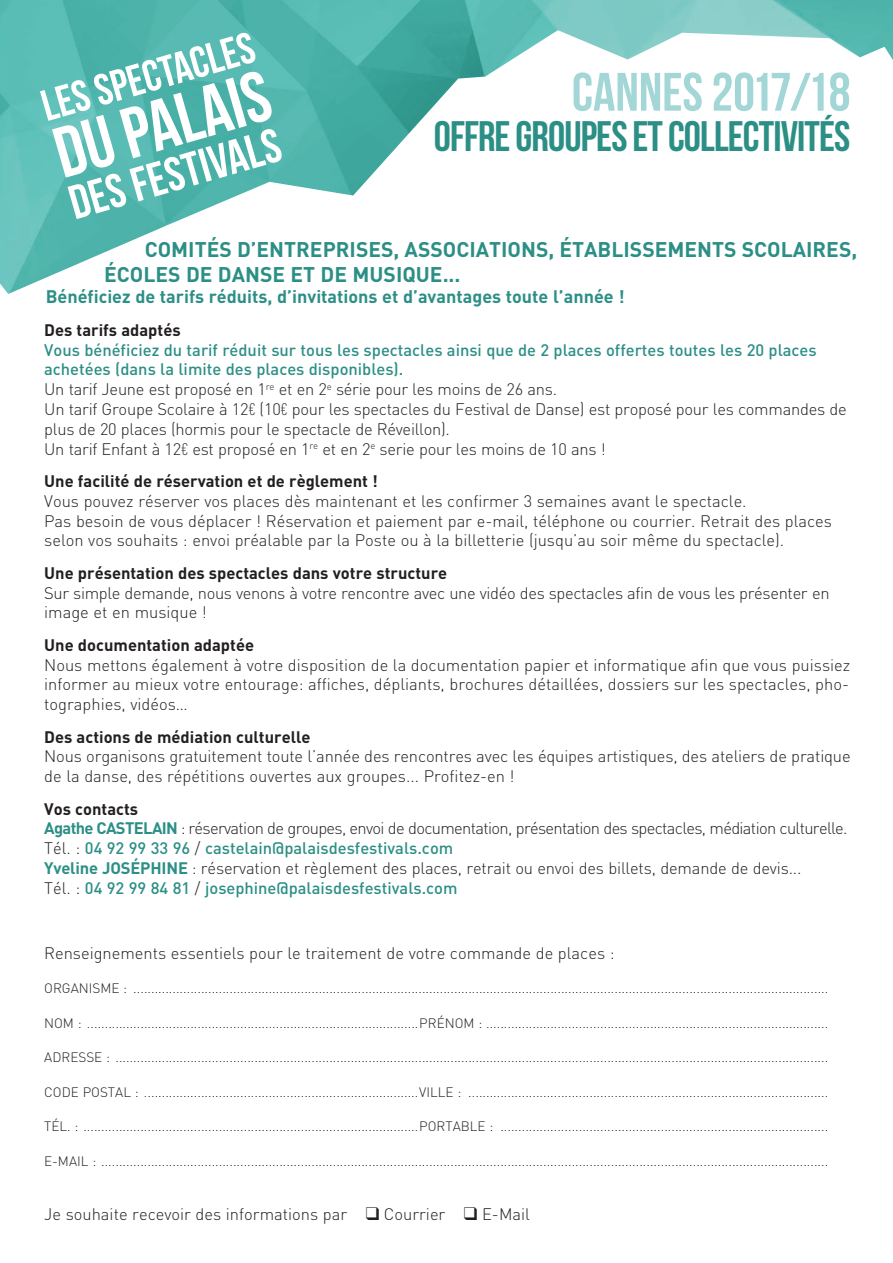
<style>
.page{position:relative;width:893px;height:1263px;background:#fff}
.page>*{position:absolute;margin:0;border:0;box-sizing:border-box;transform-origin:0 0}
.t1{font:71.55px "Bebas Neue";color:#fff}
.t2{font:54px "Bebas Neue";color:#a3d7d7}
.t3{font:47.7px "Bebas Neue";color:#fff}
.t4{font:43.8px "Bebas Neue";color:#fff}
.t5{font:42.6px "Bebas Neue";letter-spacing:-.02em;color:#2c8f86}
.t6{font:700 21px/25.2px "DIN";color:#2c8f86}
.t7{font:700 18px "DIN";color:#2c8f86}
.t8{font:300 16.5px/19.8px "DIN";letter-spacing:-.01em;color:#231f20}
.t9{font:300 16.5px/19.8px "DIN";letter-spacing:-.04em;color:#231f20}
.t10{font:700 16.5px "DIN";color:#231f20}
.t11{font:300 13.5px "DIN";color:#231f20}
.s1{font-weight:500;color:#2c8f86}
.s2{font-family:"DIN Cond"}
.s3{font-weight:700}
.s4{font-weight:700;color:#2c8f86}
</style>
<div class="page">
<img style="left:0;top:0;width:893px;height:294px">
<h3 class="t4" style="left:36px;top:84px;width:221px;rotate:-16deg">les spectacles</h3>
<h1 class="t1" style="left:45px;top:117px;width:223px;rotate:-16deg">du palais</h1>
<h3 class="t3" style="left:63px;top:179px;width:220px;rotate:-16deg">dES festivals</h3>
<h2 class="t2" style="left:572px;top:62px;width:280px">CANNES 2017/18</h2>
<h3 class="t5" style="left:434px;top:113px;width:418px">OFFRE GROUPES ET COLLECTIVITÉS</h3>
<p class="t6" style="left:104px;top:235px;width:755px;text-indent:41px">COMITÉS D’ENTREPRISES, ASSOCIATIONS, ÉTABLISSEMENTS SCOLAIRES,<br>ÉCOLES DE DANSE ET DE MUSIQUE...</p>
<p class="t7" style="left:46px;top:285px;width:580px">Bénéficiez de tarifs réduits, d’invitations et d’avantages toute l’année !</p>
<p class="t10" style="left:44px;top:319px;width:138px">Des tarifs adaptés</p>
<p class="t8" style="left:44px;top:340px;width:804px"><span class="s1">Vous bénéficiez du tarif réduit sur tous les spectacles ainsi que de 2 places offertes toutes les 20 places achetées (dans la limite des places disponibles).<br></span>Un tarif Jeune est proposé en 1<sup>re</sup> et en 2<sup>e</sup> série pour les moins de 26 ans.<br>Un tarif Groupe Scolaire à 12<span class="s2">€</span> (10<span class="s2">€</span> pour les spectacles du Festival de Danse) est proposé pour les commandes de plus de 20 places (hormis pour le spectacle de Réveillon).<br>Un tarif Enfant à 12<span class="s2">€</span> est proposé en 1<sup>re</sup> et en 2<sup>e</sup> serie pour les moins de 10 ans !</p>
<p class="t10" style="left:44px;top:470px;width:335px">Une facilité de réservation et de règlement !</p>
<p class="t8" style="left:44px;top:491px;width:789px">Vous pouvez réserver vos places dès maintenant et les confirmer 3 semaines avant le spectacle.<br>Pas besoin de vous déplacer ! Réservation et paiement par e-mail, téléphone ou courrier. Retrait des places selon vos souhaits : envoi préalable par la Poste ou à la billetterie (jusqu’au soir même du spectacle).</p>
<p class="t10" style="left:44px;top:562px;width:404px">Une présentation des spectacles dans votre structure</p>
<p class="t8" style="left:44px;top:583px;width:787px">Sur simple demande, nous venons à votre rencontre avec une vidéo des spectacles afin de vous les présenter en image et en musique !</p>
<p class="t10" style="left:44px;top:634px;width:211px">Une documentation adaptée</p>
<p class="t8" style="left:44px;top:655px;width:808px;text-align:justify">Nous mettons également à votre disposition de la documentation papier et informatique afin que vous puissiez informer au mieux votre entourage: affiches, dépliants, brochures détaillées, dossiers sur les spectacles, pho&shy;tographies, vidéos…</p>
<p class="t10" style="left:44px;top:726px;width:268px">Des actions de médiation culturelle</p>
<p class="t8" style="left:44px;top:746px;width:808px">Nous organisons gratuitement toute l’année des rencontres avec les équipes artistiques, des ateliers de pratique de la danse, des répétitions ouvertes aux groupes... Profitez-en !</p>
<p class="t9" style="left:44px;top:799px;width:805px"><span class="s3">Vos contacts<br></span><span class="s4">Agathe CASTELAIN</span> : réservation de groupes, envoi de documentation, présentation des spectacles, médiation culturelle.<br>Tél. : <span class="s1">04 92 99 33 96</span> / <span class="s1">castelain@palaisdesfestivals.com<br></span><span class="s4">Yveline JOSÉPHINE</span> : réservation et règlement des places, retrait ou envoi des billets, demande de devis...<br>Tél. : <span class="s1">04 92 99 84 81</span> / <span class="s1">josephine@palaisdesfestivals.com</span></p>
<p class="t8" style="left:44px;top:943px;width:572px">Renseignements essentiels pour le traitement de votre commande de places :</p>
<p class="t11" style="left:44px;top:980px;width:786px">ORGANISME : ...................................................................................................................................................................................................</p>
<p class="t11" style="left:44px;top:1014px;width:786px">NOM : .............................................................................................PRÉNOM : ................................................................................................</p>
<p class="t11" style="left:44px;top:1049px;width:786px">ADRESSE : ........................................................................................................................................................................................................</p>
<p class="t11" style="left:44px;top:1083px;width:786px">CODE POSTAL : .............................................................................VILLE : .....................................................................................................</p>
<p class="t11" style="left:44px;top:1118px;width:786px">TÉL. : ..............................................................................................PORTABLE : ............................................................................................</p>
<p class="t11" style="left:44px;top:1152px;width:786px">E-MAIL : ............................................................................................................................................................................................................</p>
<p class="t8" style="left:44px;top:1204px;width:487px">Je souhaite recevoir des informations par ❑ Courrier ❑ E-Mail</p>
</div>
